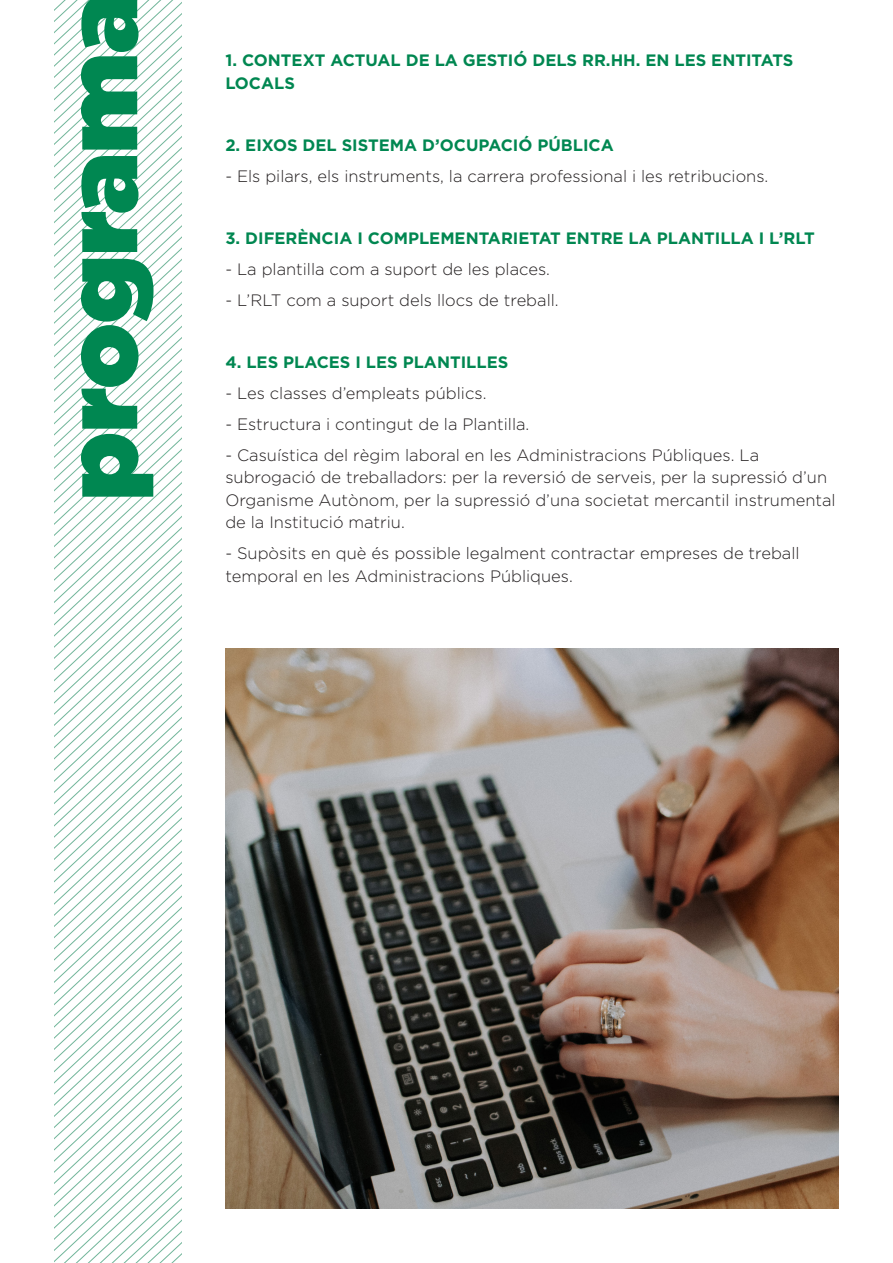
<style>
.page{position:relative;width:893px;height:1263px;background:#fff}
.page>*{position:absolute;margin:0;border:0;box-sizing:border-box;transform-origin:0 0}
.t1{font:100.65px "Gotham Ultra";color:#008751}
.t2{font:300 16.5px/22.5px "Gotham";color:#231f20}
.t3{font:700 16.5px/22.5px "Gotham";color:#008751}
</style>
<div class="page">
<svg style="left:54px;top:0;width:127px;height:1263px"></svg>
<img style="left:225px;top:648px;width:614px;height:561px">
<p class="t1" style="left:43px;top:500px;width:509px;rotate:-90deg">programa</p>
<p class="t3" style="left:225px;top:49px;width:569px">1. CONTEXT ACTUAL DE LA GESTIÓ DELS RR.HH. EN LES ENTITATS<br>LOCALS</p>
<p class="t3" style="left:225px;top:133px;width:390px">2. EIXOS DEL SISTEMA D’OCUPACIÓ PÚBLICA</p>
<p class="t2" style="left:225px;top:164px;width:544px">- Els pilars, els instruments, la carrera professional i les retribucions.</p>
<p class="t3" style="left:225px;top:226px;width:591px">3. DIFERÈNCIA I COMPLEMENTARIETAT ENTRE LA PLANTILLA I L’RLT</p>
<p class="t2" style="left:225px;top:257px;width:326px">- La plantilla com a suport de les places.</p>
<p class="t2" style="left:225px;top:288px;width:335px">- L’RLT com a suport dels llocs de treball.</p>
<p class="t3" style="left:225px;top:350px;width:284px">4. LES PLACES I LES PLANTILLES</p>
<p class="t2" style="left:225px;top:381px;width:263px">- Les classes d’empleats públics.</p>
<p class="t2" style="left:225px;top:412px;width:306px">- Estructura i contingut de la Plantilla.</p>
<p class="t2" style="left:225px;top:443px;width:612px">- Casuística del règim laboral en les Administracions Públiques. La subrogació de treballadors: per la reversió de serveis, per la supressió d’un Organisme Autònom, per la supressió d’una societat mercantil instrumental de la Institució matriu.</p>
<p class="t2" style="left:225px;top:542px;width:576px">- Supòsits en què és possible legalment contractar empreses de treball temporal en les Administracions Públiques.</p>
</div>
